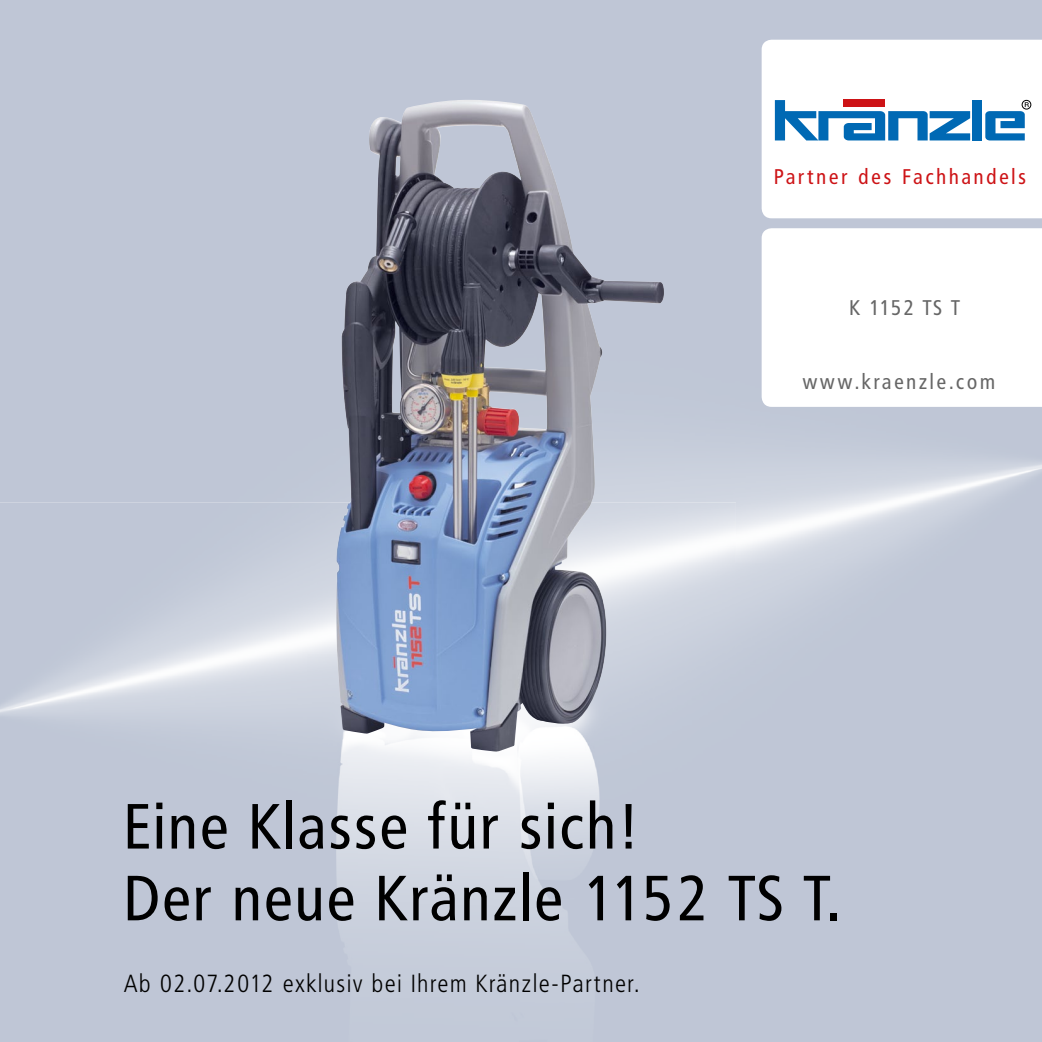
<style>
.page{position:relative;width:1042px;height:1042px;background:#bfc6d6}
.page>*{position:absolute;margin:0;border:0;box-sizing:border-box;transform-origin:0 0}
.t1{font:63px/71.8px "Frutiger Condensed BQ";letter-spacing:.05em;color:#000}
.t2{font:300 24.5px "Frutiger Condensed BQ";letter-spacing:.08em;color:#000}
.t3{font:21px "Frutiger Condensed BQ";letter-spacing:.14em;color:#666}
.t4{font:21px "Frutiger Condensed BQ";letter-spacing:.14em;color:#cd1316}
</style>
<div class="page">
<img style="left:657px;top:282px;width:78px;height:220px">
<img style="left:735px;top:218px;width:307px;height:345px">
<img style="left:0;top:502px;width:336px;height:215px">
<img style="left:657px;top:502px;width:79px;height:153px">
<img style="left:735px;top:563px;width:115px;height:92px">
<div style="left:761px;top:40px;width:281px;height:178px;background:#fff"></div>
<div style="left:761px;top:228px;width:281px;height:179px;background:#fff"></div>
<div style="left:844px;top:99px;width:41px;height:7px;background:#cd1316"></div>
<svg style="left:775px;top:100px;width:195px;height:40px;background:#82add2"></svg>
<div style="left:972px;top:100px;width:10px;height:40px;background:#0069b4"></div>
<div style="left:1021px;top:100px;width:10px;height:9px;border:1px solid #000;border-radius:50%"></div>
<svg style="left:985px;top:102px;width:44px;height:38px;background:#73abd3"></svg>
<img style="left:308px;top:655px;width:292px;height:274px">
<img style="left:336px;top:100px;width:321px;height:652px">
<p class="t4" style="left:774px;top:164px;width:253px">Partner des Fachhandels</p>
<p class="t3" style="left:849px;top:294px;width:112px">K 1152 TS T</p>
<p class="t3" style="left:803px;top:368px;width:193px">www.kraenzle.com</p>
<h1 class="t1" style="left:124px;top:790px;width:717px">Eine Klasse für sich!<br>Der neue Kränzle 1152 TS T.</h1>
<p class="t2" style="left:124px;top:969px;width:516px">Ab 02.07.2012 exklusiv bei Ihrem Kränzle-Partner.</p>
</div>
